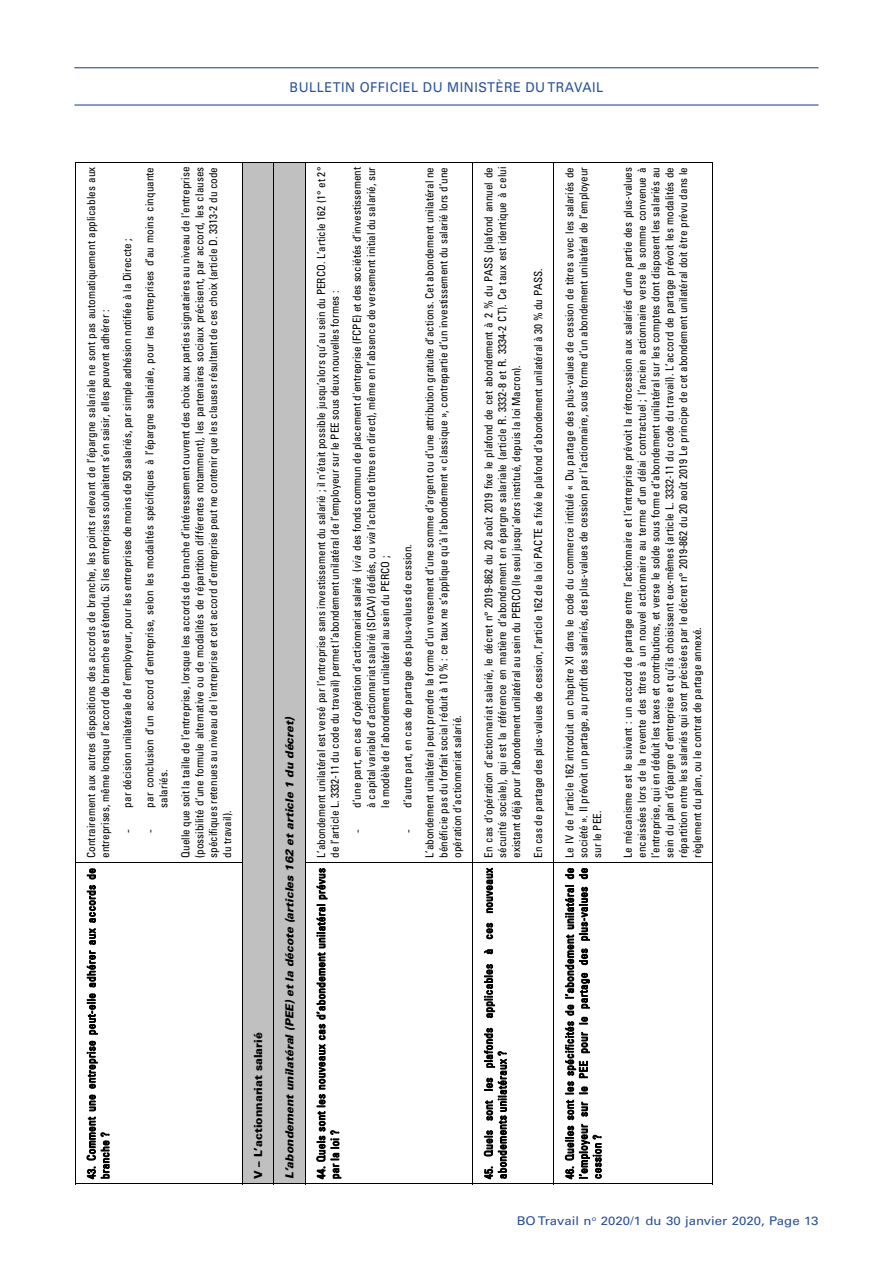
<style>
.page{position:relative;width:893px;height:1263px;background:#fff}
.page>*{position:absolute;margin:0;border:0;box-sizing:border-box;transform-origin:0 0}
.t1{font:13.5px "Univers LT Std";letter-spacing:.04em;color:#27509b;scale:.95 1}
.t2{font:12px "Univers LT Std";color:#27509b;scale:1.1 1}
.t3{font:condensed 11.1px/13.8px "Univers LT Std";letter-spacing:.005em;color:#000;text-align:justify}
.t4{font:condensed 11.1px/13.8px "Univers LT Std";letter-spacing:.025em;color:#000}
.t5{font:italic 900 11.1px "Univers LT Std";color:#000}
.t6{font:900 11.1px "Univers LT Std";color:#000}
.s1{font-family:"Times New Roman";font-stretch:normal}
.s2{font-style:italic}
</style>
<div class="page">
<hr style="left:74px;top:67px;width:745px;height:1px;background:#27509b">
<hr style="left:74px;top:104px;width:745px;height:2px;background:#27509b">
<hr style="left:75px;top:162px;width:1px;height:1022px;background:#000">
<hr style="left:76px;top:1184px;width:166px;height:1px;background:#000">
<hr style="left:76px;top:862px;width:166px;height:1px;background:#000">
<hr style="left:76px;top:162px;width:166px;height:1px;background:#000">
<div style="left:243px;top:167px;width:30px;height:1012px;background:#c0c0c0"></div>
<hr style="left:242px;top:162px;width:1px;height:1022px;background:#000">
<hr style="left:243px;top:1184px;width:30px;height:1px;background:#000">
<hr style="left:243px;top:162px;width:30px;height:1px;background:#000">
<div style="left:274px;top:167px;width:31px;height:1012px;background:#c0c0c0"></div>
<hr style="left:273px;top:162px;width:1px;height:1022px;background:#000">
<hr style="left:274px;top:1184px;width:31px;height:1px;background:#000">
<hr style="left:274px;top:162px;width:31px;height:1px;background:#000">
<hr style="left:305px;top:162px;width:1px;height:1022px;background:#000">
<hr style="left:306px;top:1184px;width:166px;height:1px;background:#000">
<hr style="left:306px;top:862px;width:166px;height:1px;background:#000">
<hr style="left:306px;top:162px;width:166px;height:1px;background:#000">
<hr style="left:472px;top:162px;width:1px;height:1022px;background:#000">
<hr style="left:473px;top:1184px;width:80px;height:1px;background:#000">
<hr style="left:473px;top:862px;width:80px;height:1px;background:#000">
<hr style="left:473px;top:162px;width:80px;height:1px;background:#000">
<hr style="left:553px;top:162px;width:1px;height:1022px;background:#000">
<hr style="left:554px;top:1184px;width:159px;height:1px;background:#000">
<hr style="left:712px;top:863px;width:1px;height:321px;background:#000">
<hr style="left:554px;top:862px;width:159px;height:1px;background:#000">
<hr style="left:712px;top:162px;width:1px;height:700px;background:#000">
<hr style="left:554px;top:162px;width:159px;height:1px;background:#000">
<p class="t1" style="left:290px;top:79px;width:332px">BULLETIN OFFICIEL DU MINISTÈRE DU TRAVAIL</p>
<p class="t3" style="left:84px;top:858px;width:692px;rotate:-90deg">Contrairement aux autres dispositions des accords de branche, les points relevant de l’épargne salariale ne sont pas automatiquement applicables aux entreprises, même lorsque l’accord de branche est étendu. Si les entreprises souhaitent s’en saisir, elles peuvent adhérer :</p>
<p class="t4" style="left:84px;top:1179px;width:313px;rotate:-90deg">43. Comment une entreprise peut-elle adhérer aux accords de branche ?</p>
<p class="t3" style="left:120px;top:833px;width:596px;rotate:-90deg"><span class="s1">-</span> par décision unilatérale de l’employeur, pour les entreprises de moins de 50 salariés, par simple adhésion notifiée à la Direccte ;</p>
<p class="t3" style="left:143px;top:808px;width:642px;text-indent:-25px;rotate:-90deg"><span class="s1">-</span> par conclusion d’un accord d’entreprise, selon les modalités spécifiques à l’épargne salariale, pour les entreprises d’au moins cinquante salariés.</p>
<p class="t3" style="left:179px;top:858px;width:692px;rotate:-90deg">Quelle que soit la taille de l’entreprise, lorsque les accords de branche d’intéressement ouvrent des choix aux parties signataires au niveau de l’entreprise (possibilité d’une formule alternative ou de modalités de répartition différentes notamment), les partenaires sociaux précisent, par accord, les clauses spécifiques retenues au niveau de l'entreprise et cet accord d’entreprise peut ne contenir que les clauses résultant de ces choix (article D. 3313-2 du code du travail).</p>
<p class="t6" style="left:251px;top:1179px;width:148px;rotate:-90deg">V – L’actionnariat salarié</p>
<p class="t5" style="left:282px;top:1179px;width:464px;rotate:-90deg">L’abondement unilatéral (PEE) et la décote (articles 162 et article 1 du décret)</p>
<p class="t3" style="left:314px;top:858px;width:692px;rotate:-90deg">L’abondement unilatéral est versé par l’entreprise sans investissement du salarié ; il n’était possible jusqu’alors qu’au sein du PERCO. L’article 162 (1° et 2° de l’article L. 3332-11 du code du travail) permet l’abondement unilatéral de l’employeur sur le PEE sous deux nouvelles formes :</p>
<p class="t3" style="left:350px;top:808px;width:642px;text-indent:-25px;rotate:-90deg"><span class="s1">-</span> d’une part, en cas d’opération d’actionnariat salarié (<span class="s2">via</span> des fonds commun de placement d'entreprise (FCPE) et des sociétés d’investissement à capital variable d’actionnariat salarié (SICAV) dédiés, ou <span class="s2">via</span> l’achat de titres en direct), même en l’absence de versement initial du salarié, sur le modèle de l’abondement unilatéral au sein du PERCO ;</p>
<p class="t3" style="left:396px;top:858px;width:692px;line-height:22.2px;text-indent:25px;rotate:-90deg"><span class="s1">-</span> d’autre part, en cas de partage des plus-values de cession.<br>L’abondement unilatéral peut prendre la forme d’un versement d’une somme d’argent ou d’une attribution gratuite d’actions. Cet abondement unilatéral ne</p>
<p class="t3" style="left:436px;top:858px;width:692px;rotate:-90deg">bénéficie pas du forfait social réduit à 10 % : ce taux ne s’applique qu’à l’abondement « classique », contrepartie d’un investissement du salarié lors d’une opération d’actionnariat salarié.</p>
<p class="t4" style="left:314px;top:1179px;width:313px;rotate:-90deg">44. Quels sont les nouveaux cas d’abondement unilatéral prévus par la loi ?</p>
<p class="t3" style="left:481px;top:858px;width:692px;rotate:-90deg">En cas d’opération d’actionnariat salarié, le décret n° 2019-862 du 20 août 2019 fixe le plafond de cet abondement à 2 % du PASS (plafond annuel de sécurité sociale), qui est la référence en matière d’abondement en épargne salariale (article R. 3332-8 et R. 3334-2 CT). Ce taux est identique à celui existant déjà pour l’abondement unilatéral au sein du PERCO (le seul jusqu’alors institué, depuis la loi Macron).</p>
<p class="t4" style="left:481px;top:1179px;width:313px;rotate:-90deg">45. Quels sont les plafonds applicables à ces nouveaux abondements unilatéraux ?</p>
<p class="t3" style="left:531px;top:858px;width:591px;rotate:-90deg">En cas de partage des plus-values de cession, l’article 162 de la loi PACTE a fixé le plafond d’abondement unilatéral à 30 % du PASS.</p>
<p class="t3" style="left:563px;top:858px;width:692px;rotate:-90deg">Le IV de l’article 162 introduit un chapitre XI dans le code du commerce intitulé « Du partage des plus-values de cession de titres avec les salariés de société ». Il prévoit un partage, au profit des salariés, des plus-values de cession par l’actionnaire, sous forme d’un abondement unilatéral de l’employeur sur le PEE.</p>
<p class="t3" style="left:621px;top:858px;width:692px;rotate:-90deg">Le mécanisme est le suivant : un accord de partage entre l’actionnaire et l’entreprise prévoit la rétrocession aux salariés d’une partie des plus-values encaissées lors de la revente des titres à un nouvel actionnaire au terme d’un délai contractuel ; l’ancien actionnaire verse la somme convenue à l’entreprise, qui en déduit les taxes et contributions, et verse le solde sous forme d’abondement unilatéral sur les comptes dont disposent les salariés au sein du plan d’épargne d’entreprise et qu’ils choisissent eux-mêmes (article L. 3332-11 du code du travail). L’accord de partage prévoit les modalités de répartition entre les salariés qui sont précisées par le décret n° 2019-862 du 20 août 2019 Le principe de cet abondement unilatéral doit être prévu dans le règlement du plan, ou le contrat de partage annexé.</p>
<p class="t3" style="left:563px;top:1179px;width:313px;rotate:-90deg">46. Quelles sont les spécificités de l’abondement unilatéral de l’employeur sur le PEE pour le partage des plus-values de cession ?</p>
<p class="t2" style="left:517px;top:1213px;width:276px">BO Travail n<sup>o</sup> 2020/1 du 30 janvier 2020, Page 13</p>
</div>
